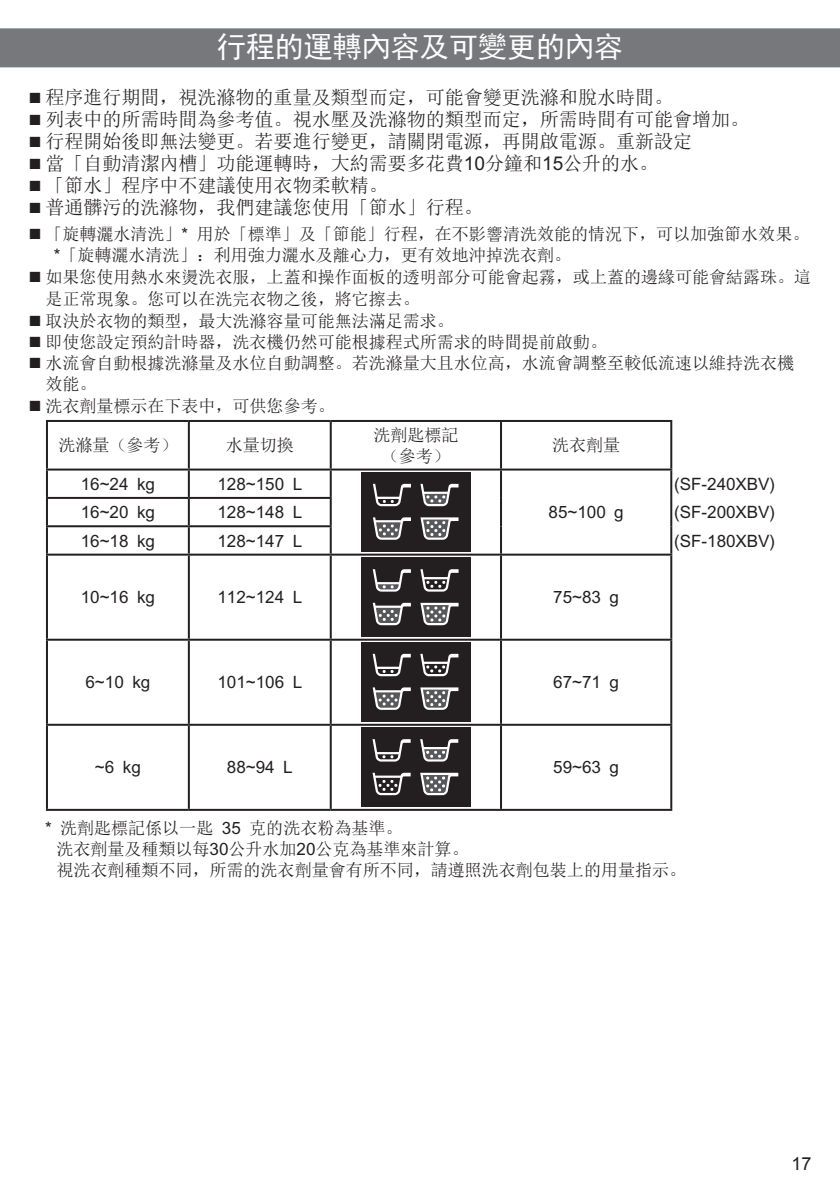
<style>
.page{position:relative;width:840px;height:1191px;background:#fff}
.page>*{position:absolute;margin:0;border:0;box-sizing:border-box;transform-origin:0 0}
.t1{font:29px "Sim Hei";color:#fff}
.t2{font:19px "Sim Sun";color:#231f20}
.t3{font:18px "Arial";color:#231f20}
.t4{font:17px/21px "Sim Sun";color:#231f20}
.t5{font:17px "Arial";color:#231f20}
.s1{font-family:"Arial";font-size:22px}
.s2{font-family:"Arial"}
</style>
<div class="page">
<div style="left:0;top:28px;width:839px;height:39px;background:#76787b"></div>
<hr style="left:46px;top:420px;width:143px;height:2px;background:#231f20">
<hr style="left:46px;top:422px;width:2px;height:46px;background:#231f20">
<hr style="left:189px;top:420px;width:141px;height:2px;background:#231f20">
<hr style="left:188px;top:422px;width:2px;height:46px;background:#231f20">
<hr style="left:330px;top:420px;width:170px;height:2px;background:#231f20">
<hr style="left:329px;top:422px;width:2px;height:46px;background:#231f20">
<hr style="left:500px;top:420px;width:172px;height:2px;background:#231f20">
<hr style="left:499px;top:422px;width:2px;height:46px;background:#231f20">
<hr style="left:670px;top:422px;width:2px;height:46px;background:#231f20">
<hr style="left:46px;top:468px;width:143px;height:2px;background:#231f20">
<hr style="left:46px;top:470px;width:2px;height:27px;background:#231f20">
<hr style="left:189px;top:468px;width:141px;height:2px;background:#231f20">
<hr style="left:188px;top:470px;width:2px;height:27px;background:#231f20">
<hr style="left:330px;top:468px;width:170px;height:2px;background:#231f20">
<hr style="left:329px;top:470px;width:2px;height:27px;background:#231f20">
<hr style="left:500px;top:468px;width:172px;height:2px;background:#231f20">
<hr style="left:499px;top:470px;width:2px;height:28px;background:#231f20">
<hr style="left:670px;top:470px;width:2px;height:28px;background:#231f20">
<hr style="left:46px;top:497px;width:143px;height:2px;background:#231f20">
<hr style="left:46px;top:499px;width:2px;height:26px;background:#231f20">
<hr style="left:189px;top:497px;width:142px;height:2px;background:#231f20">
<hr style="left:188px;top:499px;width:2px;height:26px;background:#231f20">
<hr style="left:329px;top:499px;width:2px;height:26px;background:#231f20">
<hr style="left:499px;top:498px;width:2px;height:28px;background:#231f20">
<hr style="left:670px;top:498px;width:2px;height:28px;background:#231f20">
<hr style="left:46px;top:525px;width:143px;height:2px;background:#231f20">
<hr style="left:46px;top:527px;width:2px;height:26px;background:#231f20">
<hr style="left:189px;top:525px;width:142px;height:2px;background:#231f20">
<hr style="left:188px;top:527px;width:2px;height:26px;background:#231f20">
<hr style="left:329px;top:527px;width:2px;height:26px;background:#231f20">
<hr style="left:499px;top:526px;width:2px;height:27px;background:#231f20">
<hr style="left:670px;top:526px;width:2px;height:27px;background:#231f20">
<hr style="left:46px;top:553px;width:143px;height:2px;background:#231f20">
<hr style="left:46px;top:555px;width:2px;height:83px;background:#231f20">
<hr style="left:189px;top:553px;width:141px;height:2px;background:#231f20">
<hr style="left:188px;top:555px;width:2px;height:83px;background:#231f20">
<hr style="left:330px;top:553px;width:170px;height:2px;background:#231f20">
<hr style="left:329px;top:555px;width:2px;height:83px;background:#231f20">
<hr style="left:500px;top:553px;width:172px;height:2px;background:#231f20">
<hr style="left:499px;top:555px;width:2px;height:83px;background:#231f20">
<hr style="left:670px;top:555px;width:2px;height:83px;background:#231f20">
<hr style="left:46px;top:638px;width:143px;height:2px;background:#231f20">
<hr style="left:46px;top:640px;width:2px;height:84px;background:#231f20">
<hr style="left:189px;top:638px;width:141px;height:2px;background:#231f20">
<hr style="left:188px;top:640px;width:2px;height:84px;background:#231f20">
<hr style="left:330px;top:638px;width:170px;height:2px;background:#231f20">
<hr style="left:329px;top:640px;width:2px;height:84px;background:#231f20">
<hr style="left:500px;top:638px;width:172px;height:2px;background:#231f20">
<hr style="left:499px;top:640px;width:2px;height:84px;background:#231f20">
<hr style="left:670px;top:640px;width:2px;height:84px;background:#231f20">
<hr style="left:46px;top:724px;width:143px;height:2px;background:#231f20">
<hr style="left:46px;top:726px;width:2px;height:83px;background:#231f20">
<hr style="left:189px;top:724px;width:141px;height:2px;background:#231f20">
<hr style="left:188px;top:726px;width:2px;height:83px;background:#231f20">
<hr style="left:330px;top:724px;width:170px;height:2px;background:#231f20">
<hr style="left:329px;top:726px;width:2px;height:83px;background:#231f20">
<hr style="left:500px;top:724px;width:172px;height:2px;background:#231f20">
<hr style="left:499px;top:726px;width:2px;height:83px;background:#231f20">
<hr style="left:670px;top:726px;width:2px;height:83px;background:#231f20">
<hr style="left:46px;top:809px;width:143px;height:2px;background:#231f20">
<hr style="left:189px;top:809px;width:141px;height:2px;background:#231f20">
<hr style="left:330px;top:809px;width:170px;height:2px;background:#231f20">
<hr style="left:500px;top:809px;width:172px;height:2px;background:#231f20">
<div style="left:361px;top:472px;width:109px;height:80px;background:#231f20"></div>
<svg style="left:420px;top:517px;width:38px;height:23px"></svg>
<svg style="left:373px;top:517px;width:38px;height:23px"></svg>
<svg style="left:420px;top:484px;width:38px;height:22px"></svg>
<svg style="left:373px;top:484px;width:38px;height:22px"></svg>
<div style="left:361px;top:557px;width:109px;height:80px;background:#231f20"></div>
<svg style="left:420px;top:603px;width:38px;height:22px"></svg>
<svg style="left:372px;top:603px;width:38px;height:22px"></svg>
<svg style="left:420px;top:569px;width:38px;height:22px"></svg>
<svg style="left:372px;top:569px;width:38px;height:22px"></svg>
<div style="left:361px;top:642px;width:109px;height:80px;background:#231f20"></div>
<svg style="left:420px;top:687px;width:38px;height:23px"></svg>
<svg style="left:372px;top:687px;width:38px;height:23px"></svg>
<svg style="left:420px;top:654px;width:38px;height:22px"></svg>
<svg style="left:372px;top:654px;width:38px;height:22px"></svg>
<div style="left:361px;top:727px;width:109px;height:80px;background:#231f20"></div>
<svg style="left:420px;top:772px;width:38px;height:23px"></svg>
<svg style="left:372px;top:772px;width:38px;height:23px"></svg>
<svg style="left:420px;top:739px;width:38px;height:22px"></svg>
<svg style="left:372px;top:739px;width:38px;height:22px"></svg>
<h1 class="t1" style="left:217px;top:33px;width:407px">行程的運轉內容及可變更的內容</h1>
<p class="t2" style="left:28px;top:88px;width:646px"><span class="s1">■</span> 程序進行期間，視洗滌物的重量及類型而定，可能會變更洗滌和脫水時間。</p>
<p class="t2" style="left:28px;top:110px;width:722px"><span class="s1">■</span> 列表中的所需時間為參考值。視水壓及洗滌物的類型而定，所需時間有可能會增加。</p>
<p class="t2" style="left:28px;top:132px;width:665px"><span class="s1">■</span> 行程開始後即無法變更。若要進行變更，請關閉電源，再開啟電源。重新設定</p>
<p class="t2" style="left:28px;top:154px;width:631px"><span class="s1">■</span> 當「自動清潔內槽」功能運轉時，大約需要多花費<span class="s2">10</span>分鐘和<span class="s2">15</span>公升的水。</p>
<p class="t2" style="left:28px;top:176px;width:361px"><span class="s1">■</span> 「節水」程序中不建議使用衣物柔軟精。</p>
<p class="t2" style="left:28px;top:198px;width:456px"><span class="s1">■</span> 普通髒污的洗滌物，我們建議您使用「節水」行程。</p>
<p class="t4" style="left:54px;top:224px;width:756px;text-indent:-26px"><span class="s1">■</span> 「旋轉灑水清洗」<span class="s2">*</span> 用於「標準」及「節能」行程，在不影響清洗效能的情況下，可以加強節水效果。<span class="s2">*</span>「旋轉灑水清洗」：利用強力灑水及離心力，更有效地沖掉洗衣劑。</p>
<p class="t4" style="left:45px;top:266px;width:766px;line-height:22px;text-indent:-17px"><span class="s1">■</span> 如果您使用熱水來燙洗衣服，上蓋和操作面板的透明部分可能會起霧，或上蓋的邊緣可能會結露珠。這是正常現象。您可以在洗完衣物之後，將它擦去。</p>
<p class="t4" style="left:28px;top:311px;width:427px"><span class="s1">■</span> 取決於衣物的類型，最大洗滌容量可能無法滿足需求。</p>
<p class="t4" style="left:28px;top:332px;width:580px"><span class="s1">■</span> 即使您設定預約計時器，洗衣機仍然可能根據程式所需求的時間提前啟動。</p>
<p class="t4" style="left:45px;top:353px;width:749px;text-indent:-17px"><span class="s1">■</span> 水流會自動根據洗滌量及水位自動調整。若洗滌量大且水位高，水流會調整至較低流速以維持洗衣機效能。</p>
<p class="t4" style="left:28px;top:396px;width:308px"><span class="s1">■</span> 洗衣劑量標示在下表中，可供您參考。</p>
<p class="t4" style="left:58px;top:435px;width:120px">洗滌量（參考）</p>
<p class="t4" style="left:226px;top:435px;width:70px">水量切換</p>
<p class="t4" style="left:373px;top:425px;width:86px;line-height:20.4px;text-align:center">洗劑匙標記（參考）</p>
<p class="t4" style="left:552px;top:435px;width:69px">洗衣劑量</p>
<p class="t5" style="left:81px;top:474px;width:76px">16~24 kg</p>
<p class="t5" style="left:217px;top:474px;width:86px">128~150 L</p>
<p class="t5" style="left:548px;top:502px;width:77px">85~100 g</p>
<p class="t5" style="left:673px;top:474px;width:103px">(SF-240XBV)</p>
<p class="t5" style="left:81px;top:502px;width:76px">16~20 kg</p>
<p class="t5" style="left:217px;top:502px;width:86px">128~148 L</p>
<p class="t5" style="left:673px;top:502px;width:103px">(SF-200XBV)</p>
<p class="t5" style="left:81px;top:531px;width:76px">16~18 kg</p>
<p class="t5" style="left:217px;top:531px;width:86px">128~147 L</p>
<p class="t5" style="left:673px;top:531px;width:103px">(SF-180XBV)</p>
<p class="t5" style="left:81px;top:587px;width:76px">10~16 kg</p>
<p class="t5" style="left:217px;top:587px;width:86px">112~124 L</p>
<p class="t5" style="left:553px;top:587px;width:67px">75~83 g</p>
<p class="t5" style="left:85px;top:672px;width:66px">6~10 kg</p>
<p class="t5" style="left:217px;top:672px;width:86px">101~106 L</p>
<p class="t5" style="left:553px;top:672px;width:67px">67~71 g</p>
<p class="t5" style="left:95px;top:757px;width:47px">~6 kg</p>
<p class="t5" style="left:227px;top:757px;width:67px">88~94 L</p>
<p class="t5" style="left:553px;top:757px;width:67px">59~63 g</p>
<p class="t4" style="left:56px;top:817px;width:630px;text-indent:-11px"><span class="s2">*</span> 洗劑匙標記係以一匙 <span class="s2">35</span> 克的洗衣粉為基準。<br>洗衣劑量及種類以每<span class="s2">30</span>公升水加<span class="s2">20</span>公克為基準來計算。<br>視洗衣劑種類不同，所需的洗衣劑量會有所不同，請遵照洗衣劑包裝上的用量指示。</p>
<p class="t3" style="left:791px;top:1152px;width:22px">17</p>
</div>
